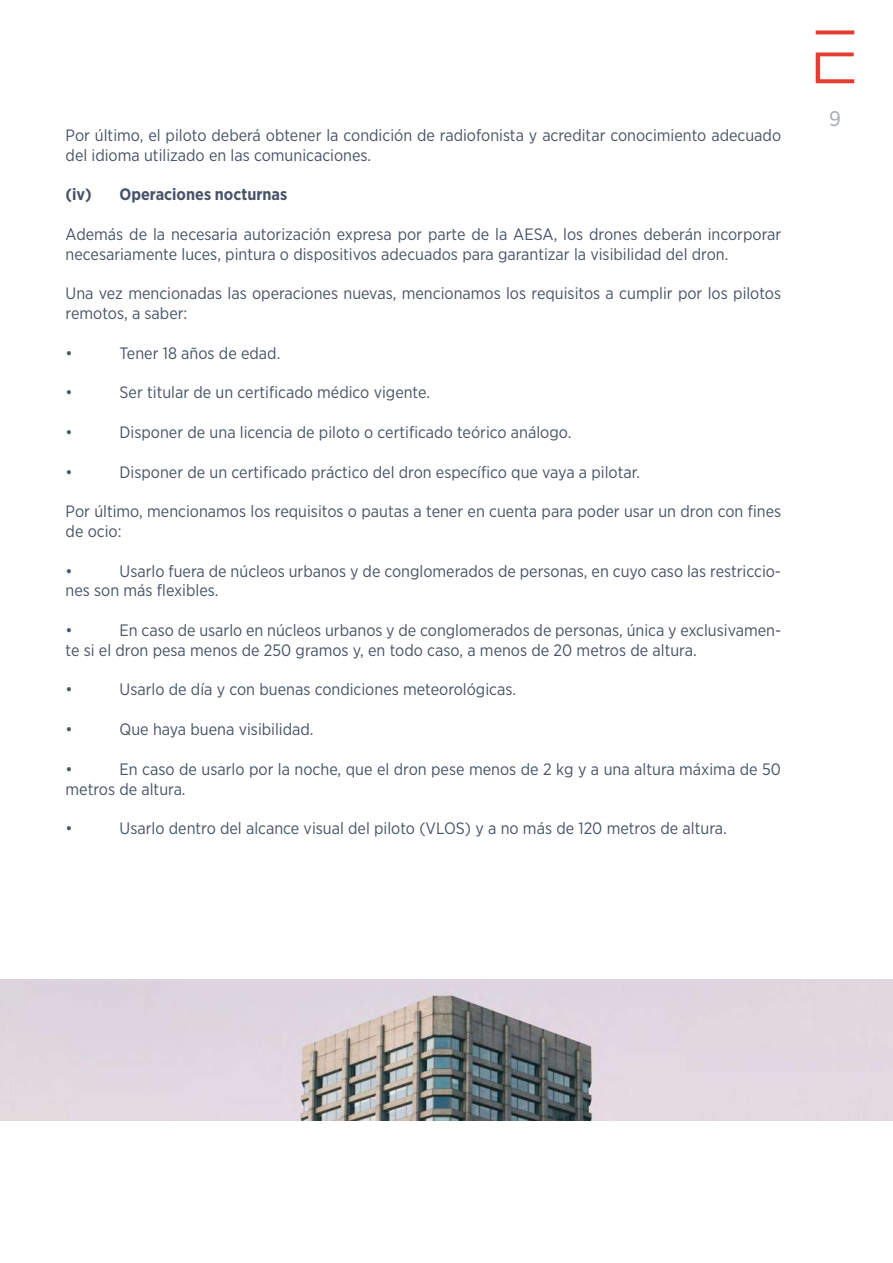
<style>
.page{position:relative;width:893px;height:1263px;background:#fff}
.page>*{position:absolute;margin:0;border:0;box-sizing:border-box;transform-origin:0 0}
.t1{font:21px "Gotham Narrow";color:#a3a9b0}
.t2{font:16.5px/19.8px "Gotham Narrow";color:#485467}
.t3{font:700 16.5px "Gotham Narrow";color:#485467}
</style>
<div class="page">
<img style="left:815px;top:30px;width:40px;height:54px">
<img style="left:0;top:980px;width:893px;height:141px">
<p class="t2" style="left:66px;top:125px;width:717px">Por último, el piloto deberá obtener la condición de radiofonista y acreditar conocimiento adecuado del idioma utilizado en las comunicaciones.</p>
<p class="t3" style="left:66px;top:184px;width:223px">(iv) Operaciones nocturnas</p>
<p class="t2" style="left:66px;top:224px;width:717px">Además de la necesaria autorización expresa por parte de la AESA, los drones deberán incorporar necesariamente luces, pintura o dispositivos adecuados para garantizar la visibilidad del dron.</p>
<p class="t2" style="left:66px;top:283px;width:717px">Una vez mencionadas las operaciones nuevas, mencionamos los requisitos a cumplir por los pilotos remotos, a saber:</p>
<p class="t2" style="left:66px;top:343px;width:9px">•</p>
<p class="t2" style="left:120px;top:343px;width:162px">Tener 18 años de edad.</p>
<p class="t2" style="left:66px;top:382px;width:9px">•</p>
<p class="t2" style="left:120px;top:382px;width:312px">Ser titular de un certificado médico vigente.</p>
<p class="t2" style="left:66px;top:422px;width:9px">•</p>
<p class="t2" style="left:120px;top:422px;width:453px">Disponer de una licencia de piloto o certificado teórico análogo.</p>
<p class="t2" style="left:66px;top:462px;width:9px">•</p>
<p class="t2" style="left:120px;top:462px;width:522px">Disponer de un certificado práctico del dron específico que vaya a pilotar.</p>
<p class="t2" style="left:66px;top:501px;width:717px">Por último, mencionamos los requisitos o pautas a tener en cuenta para poder usar un dron con fines de ocio:</p>
<p class="t2" style="left:66px;top:561px;width:9px">•</p>
<p class="t2" style="left:66px;top:561px;width:717px;text-indent:54px">Usarlo fuera de núcleos urbanos y de conglomerados de personas, en cuyo caso las restriccio&shy;nes son más flexibles.</p>
<p class="t2" style="left:66px;top:620px;width:9px">•</p>
<p class="t2" style="left:66px;top:620px;width:717px;text-indent:54px">En caso de usarlo en núcleos urbanos y de conglomerados de personas, única y exclusivamen&shy;te si el dron pesa menos de 250 gramos y, en todo caso, a menos de 20 metros de altura.</p>
<p class="t2" style="left:66px;top:679px;width:9px">•</p>
<p class="t2" style="left:120px;top:679px;width:398px">Usarlo de día y con buenas condiciones meteorológicas.</p>
<p class="t2" style="left:66px;top:719px;width:9px">•</p>
<p class="t2" style="left:120px;top:719px;width:195px">Que haya buena visibilidad.</p>
<p class="t2" style="left:66px;top:759px;width:9px">•</p>
<p class="t2" style="left:66px;top:759px;width:717px;text-indent:54px">En caso de usarlo por la noche, que el dron pese menos de 2 kg y a una altura máxima de 50 metros de altura.</p>
<p class="t2" style="left:66px;top:818px;width:9px">•</p>
<p class="t2" style="left:120px;top:818px;width:609px">Usarlo dentro del alcance visual del piloto (VLOS) y a no más de 120 metros de altura.</p>
<p class="t1" style="left:829px;top:106px;width:13px">9</p>
</div>
